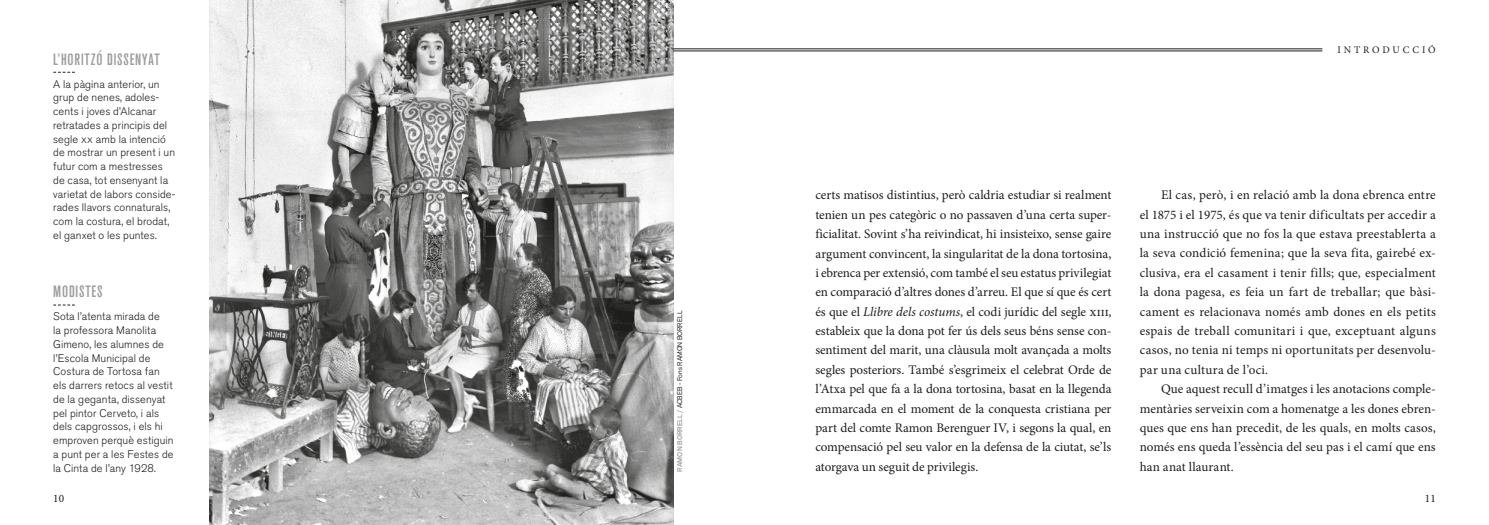
<style>
.page{position:relative;width:1489px;height:525px;background:#fff}
.page>*{position:absolute;margin:0;border:0;box-sizing:border-box;transform-origin:0 0}
.t1{font:500 condensed 16.25px "Akzidenz Grotesk BQ";letter-spacing:.05em;color:#9d9d9d}
.t2{font:13.12px/19.4px "Minion Pro";color:#1d1d1b;text-align:justify}
.t3{font:11.25px "Minion Pro";color:#1d1d1b}
.t4{font:300 11px/13.8px "Akzidenz Grotesk BQ";letter-spacing:.01em;color:#1d1d1b}
.t5{font:10px "Minion Pro";letter-spacing:.29em;color:#1d1d1b}
.t6{font:6.88px "Akzid Grtsk Next";color:#1d1d1b}
.s1{font-family:"Akzidenz Grotesk BQ Light SC";font-weight:400}
.s2{font-weight:500;color:#9d9d9d}
.s3{font-style:italic}
</style>
<div class="page">
<img style="left:209px;top:0;width:464px;height:524px">
<svg style="left:53px;top:304px;width:22px;height:1px"></svg>
<svg style="left:53px;top:72px;width:22px;height:1px"></svg>
<hr style="left:673px;top:49px;width:649px;height:1px;background:#1d1d1b">
<hr style="left:673px;top:51px;width:649px;height:1px;background:#1d1d1b">
<p class="t1" style="left:53px;top:50px;width:108px">L’HORITZÓ DISSENYAT</p>
<p class="t4" style="left:53px;top:77px;width:124px">A la pàgina anterior, un grup de nenes, adoles&shy;cents i joves d’Alcanar retratades a principis del segle <span class="s1">xx</span> amb la intenció de mostrar un present i un futur com a mestresses de casa, tot ensenyant la varietat de labors conside&shy;rades llavors connaturals, com la costura, el brodat, el ganxet o les puntes.</p>
<p class="t1" style="left:53px;top:282px;width:51px">MODISTES</p>
<p class="t4" style="left:53px;top:310px;width:122px">Sota l’atenta mirada de<br>la professora Manolita<br>Gimeno, les alumnes de l’Escola Municipal de<br>Costura de Tortosa fan els darrers retocs al vestit de la geganta, dissenyat pel pintor Cerveto, i als dels capgrossos, i els hi emproven perquè estiguin a punt per a les Festes de la Cinta de l’any 1928.</p>
<p class="t6" style="left:675px;top:471px;width:162px;rotate:-90deg"><span class="s2">RAMON BORRELL /</span> ACBEB - Fons RAMON BORRELL</p>
<p class="t5" style="left:1337px;top:43px;width:100px">INTRODUCCIÓ</p>
<p class="t2" style="left:815px;top:185px;width:297px">certs matisos distintius, però caldria estudiar si realment tenien un pes categòric o no passaven d’una certa super&shy;ficialitat. Sovint s’ha reivindicat, hi insisteixo, sense gaire argument convincent, la singularitat de la dona tortosina, i ebrenca per extensió, com també el seu estatus privilegiat en comparació d’altres dones d’arreu. El que sí que és cert és que el <span class="s3">Llibre dels costums</span>, el codi jurídic del segle xiii, estableix que la dona pot fer ús dels seus béns sense con&shy;sentiment del marit, una clàusula molt avançada a molts segles posteriors. També s’esgrimeix el celebrat Orde de l’Atxa pel que fa a la dona tortosina, basat en la llegenda emmarcada en el moment de la conquesta cristiana per part del comte Ramon Berenguer IV, i segons la qual, en compensació pel seu valor en la defensa de la ciutat, se’ls atorgava un seguit de privilegis.</p>
<p class="t2" style="left:1139px;top:185px;width:297px;text-indent:21px">El cas, però, i en relació amb la dona ebrenca entre el 1875 i el 1975, és que va tenir dificultats per accedir a una instrucció que no fos la que estava preestablerta a la seva condició femenina; que la seva fita, gairebé ex&shy;clusiva, era el casament i tenir fills; que, especialment la dona pagesa, es feia un fart de treballar; que bàsi&shy;cament es relacionava només amb dones en els petits espais de treball comunitari i que, exceptuant alguns casos, no tenia ni temps ni oportunitats per desenvolu&shy;par una cultura de l’oci.</p>
<p class="t2" style="left:1139px;top:379px;width:297px;text-indent:21px">Que aquest recull d’imatges i les anotacions comple&shy;mentàries serveixin com a homenatge a les dones ebren&shy;ques que ens han precedit, de les quals, en molts casos, només ens queda l’essència del seu pas i el camí que ens</p>
<p class="t2" style="left:1139px;top:456px;width:95px">han anat llaurant.</p>
<p class="t3" style="left:53px;top:491px;width:12px">10</p>
<p class="t3" style="left:1424px;top:491px;width:12px">11</p>
</div>
